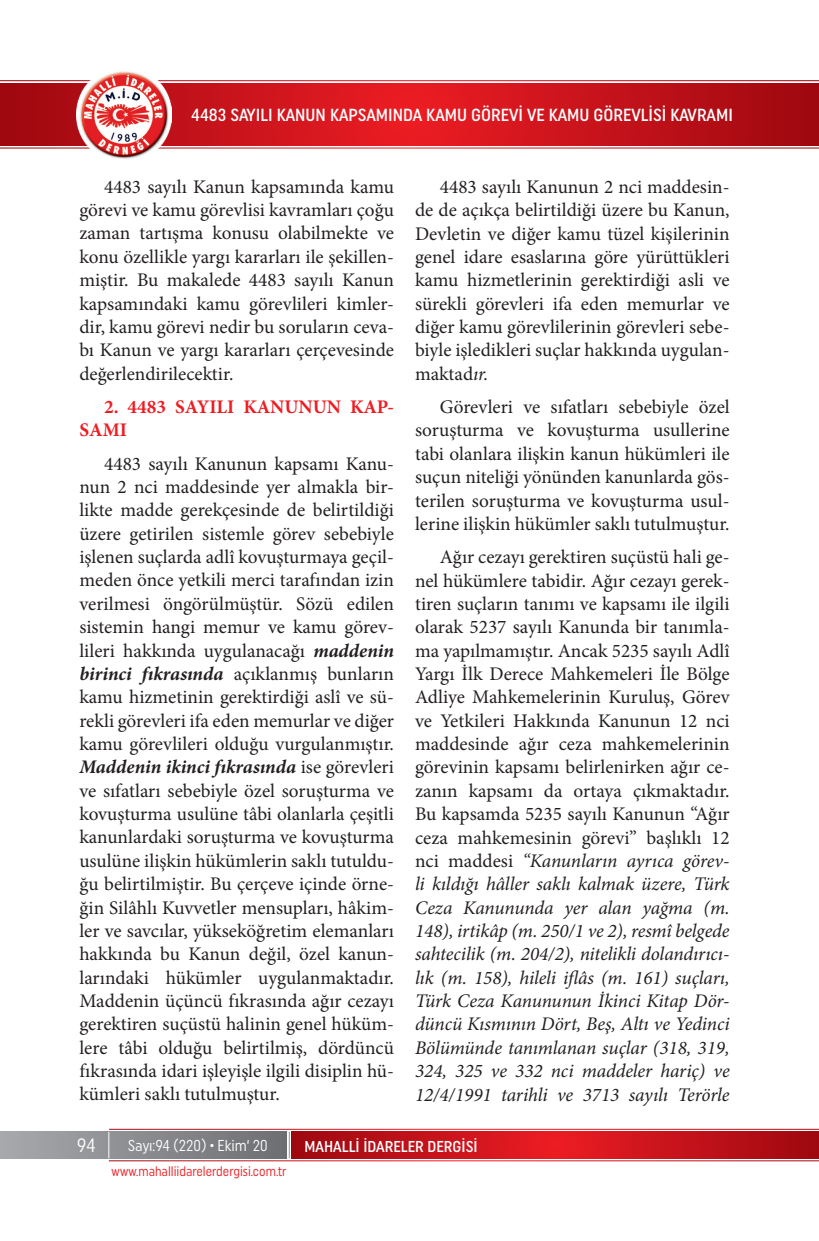
<style>
.page{position:relative;width:819px;height:1241px;background:#fff}
.page>*{position:absolute;margin:0;border:0;box-sizing:border-box;transform-origin:0 0}
.t1{font:19.25px/23.3px "Minion Pro";color:#231f20;text-align:justify}
.t2{font:700 19.25px/23.3px "Minion Pro";color:#ee1d23}
.t3{font:19.25px "Uniform Condensed";color:#fff}
.t4{font:500 17.5px "Uniform Condensed";color:#fff}
.t5{font:500 15.75px "Uniform Condensed";color:#fff}
.t6{font:15.75px "Uniform Condensed";color:#fff;scale:.95 1}
.t7{font:13.83px "Uniform Condensed";color:#ee1d23;scale:.92 1}
.s1{font-weight:700;font-style:italic}
.s2{font-style:italic}
</style>
<div class="page">
<svg style="left:0;top:83px;width:819px;height:62px;background:#c6121a"></svg>
<img style="left:76px;top:71px;width:96px;height:88px">
<div style="left:0;top:1131px;width:287px;height:27px;background:linear-gradient(to right,#a7a9ac,#6d6f71)"></div>
<svg style="left:292px;top:1131px;width:527px;height:27px;background:#c41219"></svg>
<svg style="left:289px;top:1131px;width:1px;height:27px"></svg>
<svg style="left:108px;top:1131px;width:1px;height:27px"></svg>
<p class="t4" style="left:191px;top:105px;width:543px">4483 SAYILI KANUN KAPSAMINDA KAMU GÖREVİ VE KAMU GÖREVLİSİ KAVRAMI</p>
<p class="t1" style="left:79px;top:175px;width:316px;text-indent:25px">4483 sayılı Kanun kapsamında kamu görevi ve kamu görevlisi kavramları çoğu zaman tartışma konusu olabilmekte ve konu özellikle yargı kararları ile şekillen&shy;miştir. Bu makalede 4483 sayılı Kanun kapsamındaki kamu görevlileri kimler&shy;dir, kamu görevi nedir bu soruların ceva&shy;bı Kanun ve yargı kararları çerçevesinde değerlendirilecektir.</p>
<p class="t2" style="left:79px;top:395px;width:316px;text-indent:25px">2. 4483 SAYILI KANUNUN KAP-<br>SAMI</p>
<p class="t1" style="left:79px;top:452px;width:316px;text-indent:25px">4483 sayılı Kanunun kapsamı Kanu&shy;nun 2 nci maddesinde yer almakla bir&shy;likte madde gerekçesinde de belirtildiği üzere getirilen sistemle görev sebebiyle işlenen suçlarda adlî kovuşturmaya geçil&shy;meden önce yetkili merci tarafından izin verilmesi öngörülmüştür. Sözü edilen sistemin hangi memur ve kamu görev&shy;lileri hakkında uygulanacağı <span class="s1">maddenin birinci fıkrasında</span> açıklanmış bunların kamu hizmetinin gerektirdiği aslî ve sü&shy;rekli görevleri ifa eden memurlar ve diğer kamu görevlileri olduğu vurgulanmıştır.<br><span class="s1">Maddenin ikinci fıkrasında</span> ise görevleri ve sıfatları sebebiyle özel soruşturma ve kovuşturma usulüne tâbi olanlarla çeşitli kanunlardaki soruşturma ve kovuşturma usulüne ilişkin hükümlerin saklı tutuldu&shy;ğu belirtilmiştir. Bu çerçeve içinde örne&shy;ğin Silâhlı Kuvvetler mensupları, hâkim&shy;ler ve savcılar, yükseköğretim elemanları hakkında bu Kanun değil, özel kanun&shy;larındaki hükümler uygulanmaktadır.<br>Maddenin üçüncü fıkrasında ağır cezayı gerektiren suçüstü halinin genel hüküm&shy;lere tâbi olduğu belirtilmiş, dördüncü fıkrasında idari işleyişle ilgili disiplin hü&shy;kümleri saklı tutulmuştur.</p>
<p class="t1" style="left:415px;top:175px;width:316px;text-indent:25px">4483 sayılı Kanunun 2 nci maddesin&shy;de de açıkça belirtildiği üzere bu Kanun, Devletin ve diğer kamu tüzel kişilerinin genel idare esaslarına göre yürüttükleri kamu hizmetlerinin gerektirdiği asli ve sürekli görevleri ifa eden memurlar ve diğer kamu görevlilerinin görevleri sebe&shy;biyle işledikleri suçlar hakkında uygulan&shy;maktad<span class="s2">ır.</span></p>
<p class="t1" style="left:415px;top:395px;width:316px;text-indent:25px">Görevleri ve sıfatları sebebiyle özel soruşturma ve kovuşturma usullerine tabi olanlara ilişkin kanun hükümleri ile suçun niteliği yönünden kanunlarda gös&shy;terilen soruşturma ve kovuşturma usul&shy;lerine ilişkin hükümler saklı tutulmuştur.</p>
<p class="t1" style="left:415px;top:545px;width:316px;text-indent:25px">Ağır cezayı gerektiren suçüstü hali ge&shy;nel hükümlere tabidir. Ağır cezayı gerek&shy;tiren suçların tanımı ve kapsamı ile ilgili olarak 5237 sayılı Kanunda bir tanımla&shy;ma yapılmamıştır. Ancak 5235 sayılı Adlî Yargı İlk Derece Mahkemeleri İle Bölge Adliye Mahkemelerinin Kuruluş, Görev ve Yetkileri Hakkında Kanunun 12 nci maddesinde ağır ceza mahkemelerinin görevinin kapsamı belirlenirken ağır ce&shy;zanın kapsamı da ortaya çıkmaktadır.<br>Bu kapsamda 5235 sayılı Kanunun “Ağır ceza mahkemesinin görevi” başlıklı 12 nci maddesi <span class="s2">“Kanunların ayrıca görev&shy;li kıldığı hâller saklı kalmak üzere, Türk Ceza Kanununda yer alan yağma (m.<br>148), irtikâp (m. 250/1 ve 2), resmî belgede sahtecilik (m. 204/2), nitelikli dolandırıcı&shy;lık (m. 158), hileli iflâs (m. 161) suçları, Türk Ceza Kanununun İkinci Kitap Dör&shy;düncü Kısmının Dört, Beş, Altı ve Yedinci Bölümünde tanımlanan suçlar (318, 319, 324, 325 ve 332 nci maddeler hariç) ve 12/4/1991 tarihli ve 3713 sayılı Terörle</span></p>
<p class="t3" style="left:77px;top:1133px;width:20px">94</p>
<p class="t6" style="left:128px;top:1136px;width:149px">Sayı:94 (220) • Ekim‘ 20</p>
<p class="t5" style="left:304px;top:1136px;width:175px">MAHALLİ İDARELER DERGİSİ</p>
<p class="t7" style="left:111px;top:1162px;width:192px">www.mahalliidarelerdergisi.com.tr</p>
</div>
